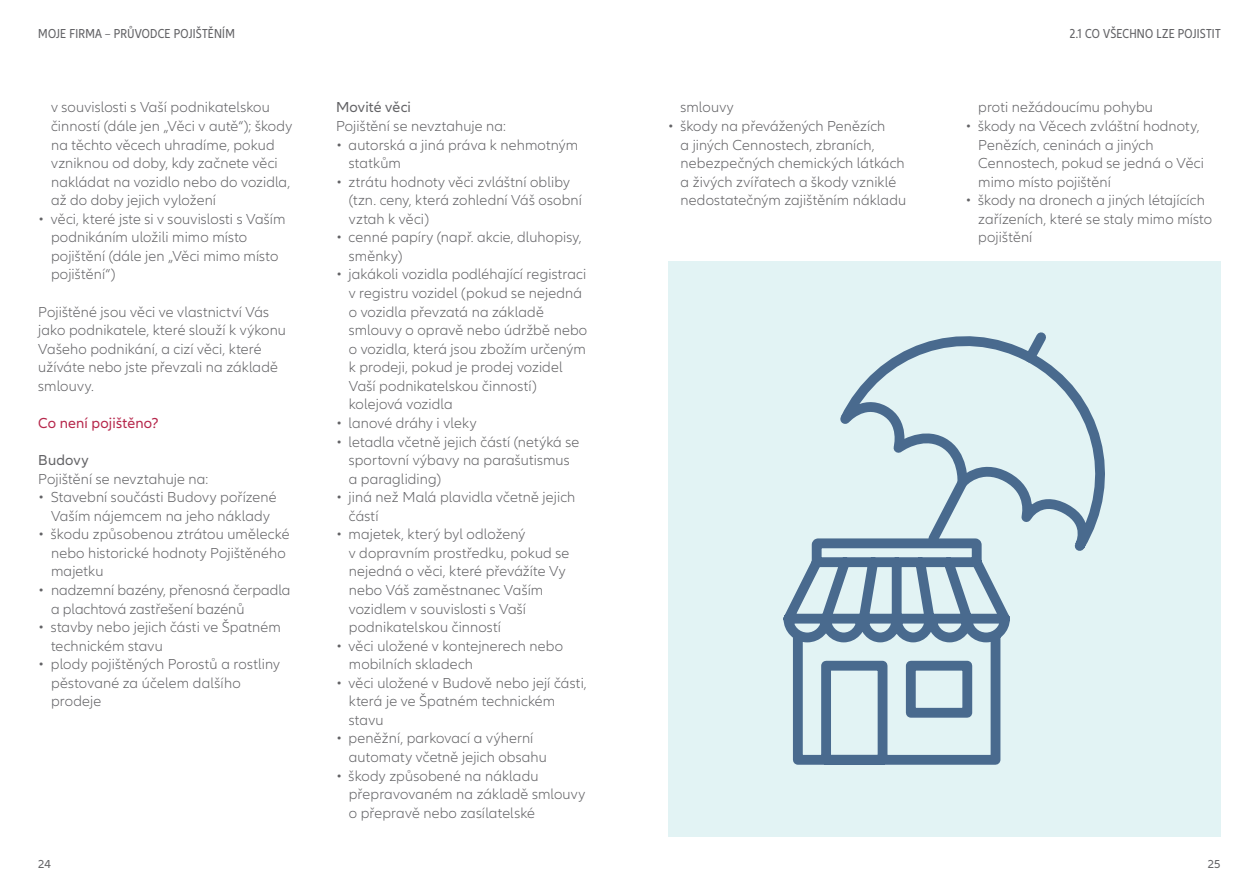
<style>
.page{position:relative;width:1259px;height:893px;background:#fff}
.page>*{position:absolute;margin:0;border:0;box-sizing:border-box;transform-origin:0 0}
.text{font:300 15px/18.6px "Allianz Neo";letter-spacing:.005em;color:#636366}
.Co_není_P{font:15px "Allianz Neo";letter-spacing:.015em;color:#b6274b}
.Podnadpis{font:15px "Allianz Neo";letter-spacing:.01em;color:#636366}
.RunningTitle{font:condensed 13.5px "Allianz Neo";letter-spacing:.015em;color:#636366}
.t1{font:12px "Allianz Neo";color:#636366}
</style>
<div class="page">
<div style="left:668px;top:261px;width:552px;height:575px;background:#e2f3f4"></div>
<svg style="left:840px;top:344px;width:265px;height:207px"></svg>
<svg style="left:920px;top:332px;width:134px;height:219px"></svg>
<svg style="left:783px;top:533px;width:235px;height:232px"></svg>
<p class="RunningTitle" style="left:38px;top:26px;width:198px">MOJE FIRMA – PRŮVODCE POJIŠTĚNÍM</p>
<p class="RunningTitle" style="left:1070px;top:26px;width:152px">2.1 CO VŠECHNO LZE POJISTIT</p>
<p class="text" style="left:51px;top:99px;width:243px">v souvislosti s Vaší podnikatelskou činností (dále jen „Věci v autě“); škody na těchto věcech uhradíme, pokud vzniknou od doby, kdy začnete věci nakládat na vozidlo nebo do vozidla, až do doby jejich vyložení</p>
<p class="text" style="left:51px;top:210px;width:236px;text-indent:-13px">• věci, které jste si v souvislosti s Vaším podnikáním uložili mimo místo pojištění (dále jen „Věci mimo místo pojištění“)</p>
<p class="text" style="left:38px;top:303px;width:249px">Pojištěné jsou věci ve vlastnictví Vás jako podnikatele, které slouží k výkonu<br>Vašeho podnikání, a cizí věci, které užíváte nebo jste převzali na základě smlouvy.</p>
<p class="Co_není_P" style="left:38px;top:414px;width:122px">Co není pojištěno?</p>
<p class="Podnadpis" style="left:38px;top:451px;width:52px">Budovy</p>
<p class="text" style="left:38px;top:470px;width:172px">Pojištění se nevztahuje na:</p>
<p class="text" style="left:38px;top:488px;width:240px;text-align:center">• Stavební součásti Budovy pořízené<br>Vaším nájemcem na jeho náklady</p>
<p class="text" style="left:51px;top:525px;width:240px;text-indent:-13px">• škodu způsobenou ztrátou umělecké nebo historické hodnoty Pojištěného majetku</p>
<p class="text" style="left:51px;top:581px;width:241px;text-indent:-13px">• nadzemní bazény, přenosná čerpadla a plachtová zastřešení bazénů</p>
<p class="text" style="left:51px;top:618px;width:231px;text-indent:-13px">• stavby nebo jejich části ve Špatném technickém stavu</p>
<p class="text" style="left:51px;top:655px;width:230px;text-indent:-13px">• plody pojištěných Porostů a rostliny pěstované za účelem dalšího prodeje</p>
<p class="Podnadpis" style="left:336px;top:99px;width:76px">Movité věci</p>
<p class="text" style="left:336px;top:117px;width:172px">Pojištění se nevztahuje na:</p>
<p class="text" style="left:349px;top:136px;width:231px;text-indent:-13px">• autorská a jiná práva k nehmotným statkům</p>
<p class="text" style="left:349px;top:173px;width:235px;text-indent:-13px">• ztrátu hodnoty věci zvláštní obliby (tzn. ceny, která zohlední Váš osobní vztah k věci)</p>
<p class="text" style="left:349px;top:229px;width:234px;text-indent:-13px">• cenné papíry (např. akcie, dluhopisy, směnky)</p>
<p class="text" style="left:349px;top:266px;width:240px;text-indent:-13px">• jakákoli vozidla podléhající registraci v registru vozidel (pokud se nejedná o vozidla převzatá na základě smlouvy o opravě nebo údržbě nebo o vozidla, která jsou zbožím určeným k prodeji, pokud je prodej vozidel<br>Vaší podnikatelskou činností) kolejová vozidla</p>
<p class="text" style="left:336px;top:414px;width:142px">• lanové dráhy i vleky</p>
<p class="text" style="left:349px;top:433px;width:232px;text-indent:-13px">• letadla včetně jejich částí (netýká se sportovní výbavy na parašutismus a paragliding)</p>
<p class="text" style="left:349px;top:488px;width:228px;text-indent:-13px">• jiná než Malá plavidla včetně jejich částí</p>
<p class="text" style="left:349px;top:525px;width:222px;text-indent:-13px">• majetek, který byl odložený<br>v dopravním prostředku, pokud se nejedná o věci, které převážíte Vy nebo Váš zaměstnanec Vaším vozidlem v souvislosti s Vaší podnikatelskou činností</p>
<p class="text" style="left:349px;top:637px;width:216px;text-indent:-13px">• věci uložené v kontejnerech nebo mobilních skladech</p>
<p class="text" style="left:349px;top:674px;width:239px;text-indent:-13px">• věci uložené v Budově nebo její části, která je ve Špatném technickém stavu</p>
<p class="text" style="left:349px;top:729px;width:200px;text-indent:-13px">• peněžní, parkovací a výherní automaty včetně jejich obsahu</p>
<p class="text" style="left:349px;top:767px;width:238px;text-indent:-13px">• škody způsobené na nákladu přepravovaném na základě smlouvy o přepravě nebo zasílatelské</p>
<p class="text" style="left:680px;top:99px;width:55px">smlouvy</p>
<p class="text" style="left:680px;top:117px;width:227px;text-indent:-13px">• škody na převážených Penězích<br>a jiných Cennostech, zbraních, nebezpečných chemických látkách a živých zvířatech a škody vzniklé nedostatečným zajištěním nákladu</p>
<p class="text" style="left:978px;top:99px;width:176px">proti nežádoucímu pohybu</p>
<p class="text" style="left:978px;top:117px;width:227px;text-indent:-13px">• škody na Věcech zvláštní hodnoty,<br>Penězích, ceninách a jiných<br>Cennostech, pokud se jedná o Věci mimo místo pojištění</p>
<p class="text" style="left:978px;top:191px;width:235px;text-indent:-13px">• škody na dronech a jiných létajících zařízeních, které se staly mimo místo pojištění</p>
<p class="t1" style="left:38px;top:857px;width:14px">24</p>
<p class="t1" style="left:1207px;top:857px;width:14px">25</p>
</div>
